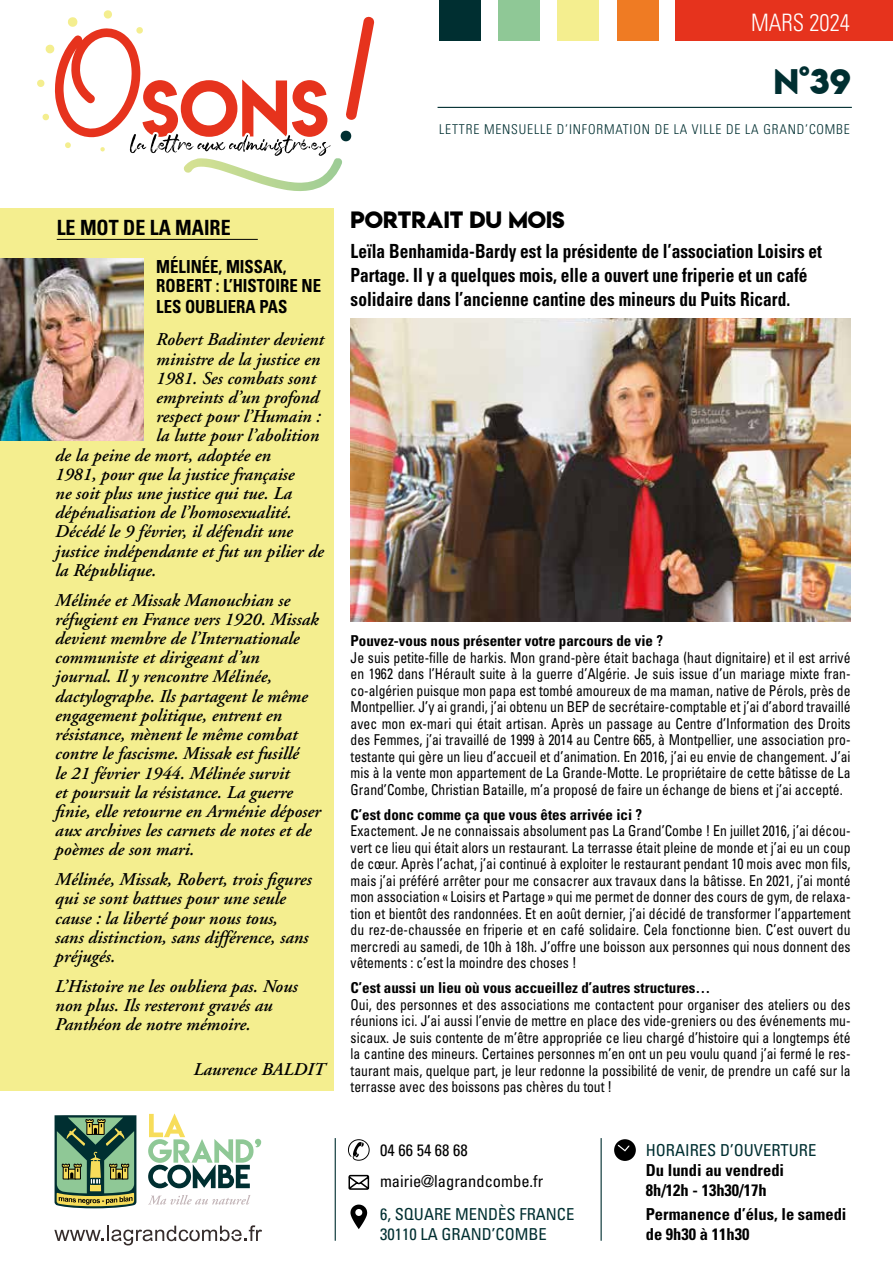
<style>
.page{position:relative;width:893px;height:1263px;background:#fff}
.page>*{position:absolute;margin:0;border:0;box-sizing:border-box;transform-origin:0 0}
.t1{font:31.5px "Lemon Milkbold";color:#002f31}
.t2{font:300 condensed 24px "Univers";color:#fff;scale:.95 1}
.t3{font:700 condensed 21px "Univers";color:#000;scale:.95 1}
.t4{font:21px "Lemon Milkbold";color:#000}
.t5{font:700 condensed 19.5px/24px "Univers";color:#000;scale:.89 1}
.t6{font:italic 600 18px/19.2px "Adobe Garamond";color:#000}
.t7{font:700 condensed 18px/20.2px "Univers";color:#000;scale:.93 1}
.t8{font:700 condensed 16.5px/19.8px "Univers";color:#000}
.t9{font:condensed 16.5px/19.8px "Univers";color:#002f31}
.t10{font:condensed 16.5px "Univers";color:#000}
.t11{font:condensed 15px/16.5px "Univers";color:#000;text-align:justify;scale:.91 1}
.t12{font:700 condensed 15px "Univers";color:#000}
.t13{font:300 condensed 13.5px "Univers";letter-spacing:.06em;color:#002f31}
</style>
<div class="page">
<div style="left:0;top:208px;width:334px;height:883px;background:#f4ee8f"></div>
<div style="left:676px;top:0;width:217px;height:41px;background:#e6331d"></div>
<div style="left:617px;top:0;width:41px;height:41px;background:#ef7b23"></div>
<div style="left:499px;top:0;width:41px;height:41px;background:#8fc896"></div>
<div style="left:440px;top:0;width:41px;height:41px;background:#002f31"></div>
<div style="left:558px;top:0;width:41px;height:41px;background:#f4ee8f"></div>
<hr style="left:438px;top:107px;width:414px;height:1px;background:#002f31">
<svg style="left:54px;top:1113px;width:208px;height:133px"></svg>
<svg style="left:348px;top:1139px;width:22px;height:22px"></svg>
<div style="left:614px;top:1139px;width:22px;height:22px;background:#000;border-radius:50%"></div>
<svg style="left:618px;top:1145px;width:11px;height:6px"></svg>
<hr style="left:601px;top:1138px;width:1px;height:103px;background:#002f31">
<svg style="left:348px;top:1175px;width:21px;height:15px"></svg>
<hr style="left:335px;top:1138px;width:1px;height:103px;background:#002f31">
<svg style="left:350px;top:1204px;width:17px;height:25px"></svg>
<svg style="left:37px;top:10px;width:337px;height:181px"></svg>
<hr style="left:57px;top:239px;width:201px;height:1px;background:#000">
<img style="left:0;top:259px;width:144px;height:181px">
<img style="left:351px;top:319px;width:499px;height:303px">
<h2 class="t2" style="left:751px;top:8px;width:105px">MARS 2024</h2>
<h1 class="t1" style="left:774px;top:59px;width:78px">N°39</h1>
<p class="t13" style="left:439px;top:121px;width:412px">LETTRE MENSUELLE D’INFORMATION DE LA VILLE DE LA GRAND’COMBE</p>
<h3 class="t3" style="left:57px;top:214px;width:185px">LE MOT DE LA MAIRE</h3>
<p class="t7" style="left:156px;top:256px;width:179px">MÉLINÉE, MISSAK,<br>ROBERT : L’HISTOIRE NE<br>LES OUBLIERA PAS</p>
<p class="t6" style="left:156px;top:330px;width:169px">Robert Badinter devient</p>
<p class="t6" style="left:156px;top:350px;width:165px">ministre de la justice en</p>
<p class="t6" style="left:156px;top:369px;width:161px">1981. Ses combats sont</p>
<p class="t6" style="left:156px;top:388px;width:164px">empreints d’un profond</p>
<p class="t6" style="left:156px;top:407px;width:166px">respect pour l’Humain :</p>
<p class="t6" style="left:156px;top:426px;width:164px">la lutte pour l’abolition</p>
<p class="t6" style="left:55px;top:446px;width:217px">de la peine de mort, adoptée en</p>
<p class="t6" style="left:55px;top:465px;width:241px">1981, pour que la justice française</p>
<p class="t6" style="left:55px;top:484px;width:238px">ne soit plus une justice qui tue. La</p>
<p class="t6" style="left:55px;top:503px;width:238px">dépénalisation de l’homosexualité.</p>
<p class="t6" style="left:55px;top:523px;width:239px">Décédé le 9 février, il défendit une</p>
<p class="t6" style="left:55px;top:542px;width:270px">justice indépendante et fut un pilier de</p>
<p class="t6" style="left:55px;top:561px;width:103px">la République.</p>
<p class="t6" style="left:55px;top:591px;width:267px">Mélinée et Missak Manouchian se réfugient en France vers 1920. Missak devient membre de l’Internationale communiste et dirigeant d’un<br>journal. Il y rencontre Mélinée, dactylographe. Ils partagent le même engagement politique, entrent en résistance, mènent le même combat contre le fascisme. Missak est fusillé<br>le 21 février 1944. Mélinée survit<br>et poursuit la résistance. La guerre finie, elle retourne en Arménie déposer aux archives les carnets de notes et de poèmes de son mari.</p>
<p class="t6" style="left:55px;top:870px;width:258px">Mélinée, Missak, Robert, trois figures qui se sont battues pour une seule cause : la liberté pour nous tous,<br>sans distinction, sans différence, sans préjugés.</p>
<p class="t6" style="left:55px;top:977px;width:244px">L’Histoire ne les oubliera pas. Nous non plus. Ils resteront gravés au<br>Panthéon de notre mémoire.</p>
<p class="t6" style="left:193px;top:1060px;width:133px">Laurence BALDIT</p>
<h3 class="t4" style="left:351px;top:205px;width:216px">PORTRAIT DU MOIS</h3>
<h3 class="t5" style="left:351px;top:239px;width:531px">Leïla Benhamida-Bardy est la présidente de l’association Loisirs et<br>Partage. Il y a quelques mois, elle a ouvert une friperie et un café solidaire dans l’ancienne cantine des mineurs du Puits Ricard.</h3>
<p class="t12" style="left:351px;top:632px;width:314px">Pouvez-vous nous présenter votre parcours de vie ?</p>
<p class="t11" style="left:351px;top:649px;width:551px">Je suis petite-fille de harkis. Mon grand-père était bachaga (haut dignitaire) et il est arrivé en 1962 dans l’Hérault suite à la guerre d’Algérie. Je suis issue d’un mariage mixte fran&shy;co-algérien puisque mon papa est tombé amoureux de ma maman, native de Pérols, près de Montpellier. J’y ai grandi, j’ai obtenu un BEP de secrétaire-comptable et j’ai d’abord travaillé avec mon ex-mari qui était artisan. Après un passage au Centre d’Information des Droits des Femmes, j’ai travaillé de 1999 à 2014 au Centre 665, à Montpellier, une association pro&shy;testante qui gère un lieu d’accueil et d’animation. En 2016, j’ai eu envie de changement. J’ai mis à la vente mon appartement de La Grande-Motte. Le propriétaire de cette bâtisse de La Grand’Combe, Christian Bataille, m’a proposé de faire un échange de biens et j’ai accepté.</p>
<p class="t12" style="left:351px;top:805px;width:293px">C’est donc comme ça que vous êtes arrivée ici ?</p>
<p class="t11" style="left:351px;top:822px;width:551px">Exactement. Je ne connaissais absolument pas La Grand’Combe ! En juillet 2016, j’ai décou&shy;vert ce lieu qui était alors un restaurant. La terrasse était pleine de monde et j’ai eu un coup de cœur. Après l’achat, j’ai continué à exploiter le restaurant pendant 10 mois avec mon fils, mais j’ai préféré arrêter pour me consacrer aux travaux dans la bâtisse. En 2021, j’ai monté mon association « Loisirs et Partage» qui me permet de donner des cours de gym, de relaxa&shy;tion et bientôt des randonnées. Et en août dernier, j’ai décidé de transformer l’appartement du rez-de-chaussée en friperie et en café solidaire. Cela fonctionne bien. C’est ouvert du mercredi au samedi, de 10h à 18h. J’offre une boisson aux personnes qui nous donnent des vêtements : c’est la moindre des choses !</p>
<p class="t12" style="left:351px;top:979px;width:361px">C’est aussi un lieu où vous accueillez d’autres structures…</p>
<p class="t11" style="left:351px;top:996px;width:551px">Oui, des personnes et des associations me contactent pour organiser des ateliers ou des réunions ici. J’ai aussi l’envie de mettre en place des vide-greniers ou des événements mu&shy;sicaux. Je suis contente de m’être appropriée ce lieu chargé d’histoire qui a longtemps été la cantine des mineurs. Certaines personnes m’en ont un peu voulu quand j’ai fermé le res&shy;taurant mais, quelque part, je leur redonne la possibilité de venir, de prendre un café sur la terrasse avec des boissons pas chères du tout !</p>
<p class="t10" style="left:380px;top:1140px;width:89px">04 66 54 68 68</p>
<p class="t9" style="left:646px;top:1140px;width:172px">HORAIRES D’OUVERTURE</p>
<p class="t8" style="left:646px;top:1160px;width:140px">Du lundi au vendredi<br>8h/12h - 13h30/17h</p>
<p class="t8" style="left:646px;top:1204px;width:202px">Permanence d’élus, le samedi de 9h30 à 11h30</p>
<p class="t10" style="left:380px;top:1171px;width:165px">mairie@lagrandcombe.fr</p>
<p class="t9" style="left:380px;top:1204px;width:196px">6, SQUARE MENDÈS FRANCE<br>30110 LA GRAND’COMBE</p>
</div>
